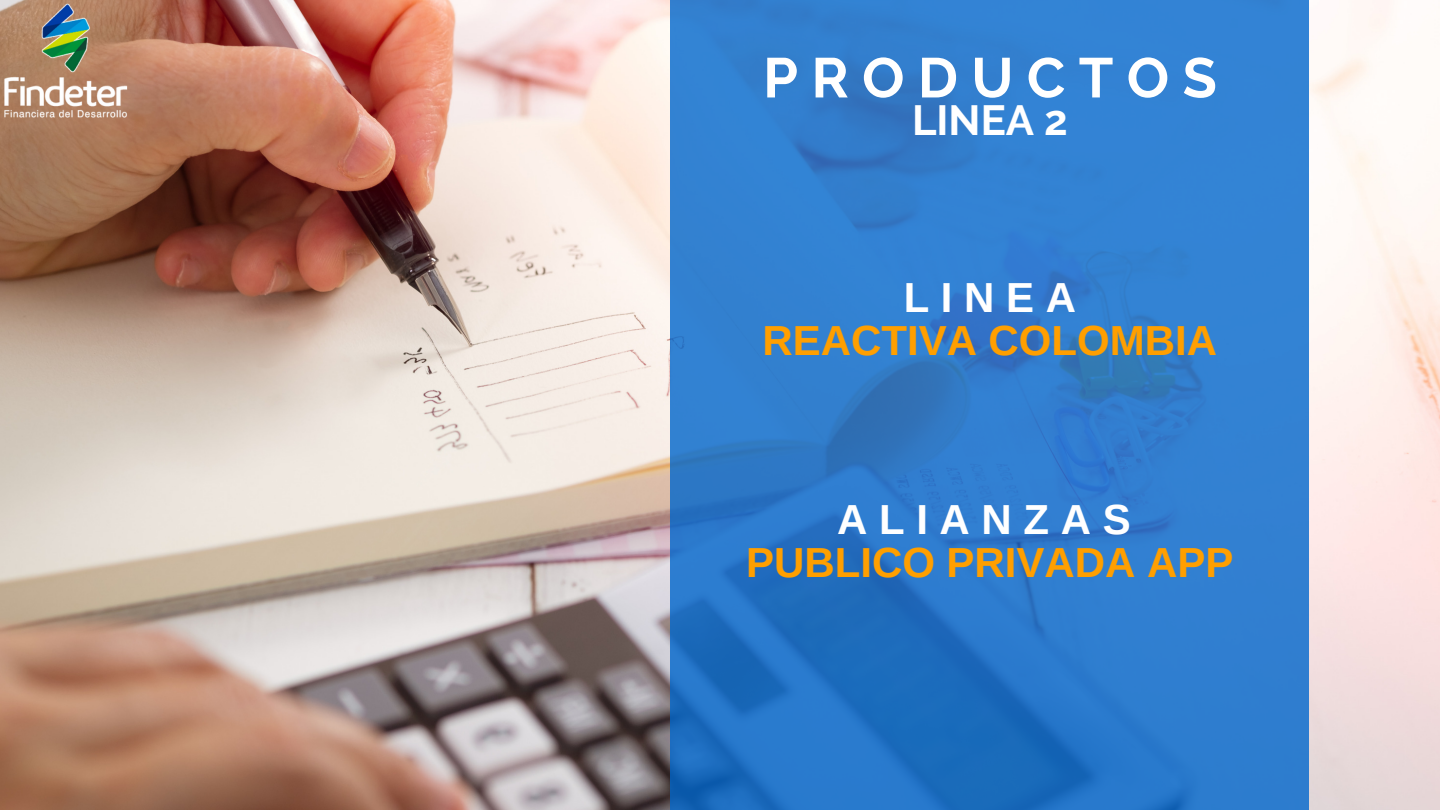
<style>
.page{position:relative;width:1440px;height:810px;background:#fff}
.page>*{position:absolute;margin:0;border:0;box-sizing:border-box;transform-origin:0 0}
.t1{font:700 56px "Raleway";letter-spacing:.24em;color:#fff}
.t2{font:700 42px "Arimo";color:#ff9f00}
.t3{font:700 42px "Arimo";color:#fff}
.t4{font:700 42px "Raleway";color:#fff}
</style>
<div class="page">
<img style="left:0;top:0;width:1440px;height:810px">
<svg style="left:671px;top:0;width:638px;height:810px;background:#2e7bcc"></svg>
<img style="left:0;top:0;width:130px;height:121px">
<h1 class="t1" style="left:763px;top:45px;width:455px">PRODUCTOS</h1>
<p class="t4" style="left:912px;top:95px;width:157px">LINEA 2</p>
<p class="t3" style="left:904px;top:274px;width:174px">L I N E A</p>
<p class="t2" style="left:763px;top:317px;width:456px">REACTIVA COLOMBIA</p>
<p class="t3" style="left:837px;top:496px;width:295px">A L I A N Z A S</p>
<p class="t2" style="left:746px;top:539px;width:489px">PUBLICO PRIVADA APP</p>
</div>
